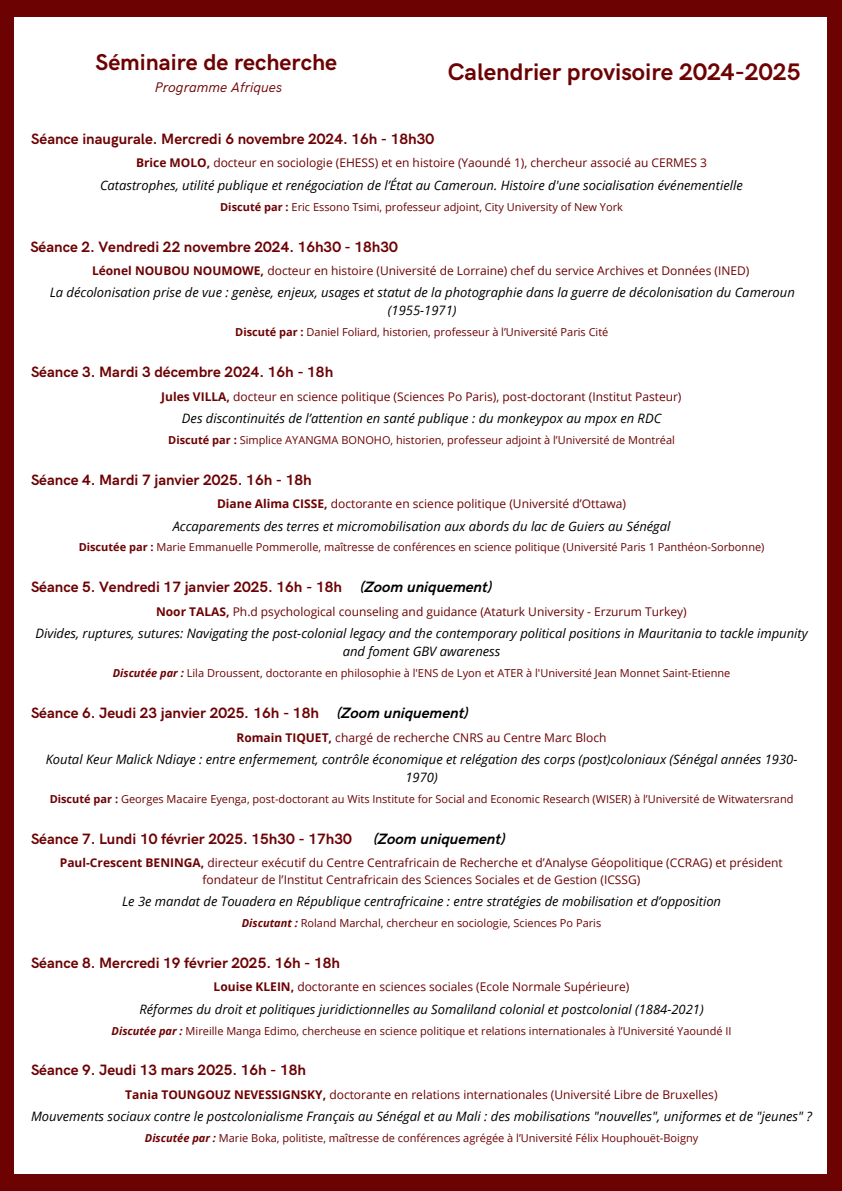
<style>
.page{position:relative;width:842px;height:1191px;background:#fff}
.page>*{position:absolute;margin:0;border:0;box-sizing:border-box;transform-origin:0 0}
.t1{font:700 24px "HK Grotesk";color:#6d0203}
.t2{font:700 23px "HK Grotesk";color:#6d0203}
.t3{font:700 15px "HK Grotesk";color:#6d0204}
.t4{font:italic 700 15px "HK Grotesk";color:#000}
.t5{font:italic 14px "HK Grotesk";color:#6d0203}
.t6{font:italic 13px/18px "Open Sans";color:#000;text-align:center}
.t7{font:12px/16.5px "Open Sans";color:#6d0203;text-align:center}
.t8{font:11px "Open Sans";color:#6d0203}
.s1{font-weight:700}
.s2{font-style:italic;color:#000}
.s3{font-weight:700;font-style:italic}
.s4{font-style:italic}
</style>
<div class="page">
<div style="left:0;top:0;width:842px;height:1190px;background:#6d0203"></div>
<div style="left:15px;top:18px;width:812px;height:1155px;background:#fff"></div>
<h4 class="t2" style="left:96px;top:49px;width:243px">Séminaire de recherche</h4>
<p class="t5" style="left:155px;top:80px;width:129px">Programme Afriques</p>
<h2 class="t1" style="left:448px;top:59px;width:354px">Calendrier provisoire 2024-2025</h2>
<h4 class="t3" style="left:31px;top:130px;width:404px">Séance inaugurale. Mercredi 6 novembre 2024. 16h - 18h30</h4>
<h4 class="t7" style="left:136px;top:154px;width:573px"><span class="s1">Brice MOLO,</span> docteur en sociologie (EHESS) et en histoire (Yaoundé 1), chercheur associé au CERMES 3</h4>
<p class="t6" style="left:100px;top:176px;width:644px">Catastrophes, utilité publique et renégociation de l’État au Cameroun. Histoire d'une socialisation événementielle</p>
<h2 class="t8" style="left:220px;top:199px;width:404px"><span class="s1">Discuté par :</span> Eric Essono Tsimi, professeur adjoint, City University of New York</h2>
<h4 class="t3" style="left:30px;top:238px;width:369px">Séance 2. Vendredi 22 novembre 2024. 16h30 - 18h30</h4>
<p class="t7" style="left:92px;top:262px;width:659px"><span class="s1">Léonel NOUBOU NOUMOWE,</span> docteur en histoire (Université de Lorraine) chef du service Archives et Données (INED)</p>
<h2 class="t6" style="left:50px;top:283px;width:747px">La décolonisation prise de vue : genèse, enjeux, usages et statut de la photographie dans la guerre de décolonisation du Cameroun (1955-1971)</h2>
<h4 class="t8" style="left:235px;top:324px;width:375px"><span class="s1">Discuté par :</span> Daniel Foliard, historien, professeur à l’Université Paris Cité</h4>
<h4 class="t3" style="left:31px;top:363px;width:304px">Séance 3. Mardi 3 décembre 2024. 16h - 18h</h4>
<p class="t7" style="left:161px;top:388px;width:522px"><span class="s1">Jules VILLA,</span> docteur en science politique (Sciences Po Paris), post-doctorant (Institut Pasteur)</p>
<h2 class="t6" style="left:182px;top:409px;width:481px">Des discontinuités de l’attention en santé publique : du monkeypox au mpox en RDC</h2>
<h4 class="t8" style="left:168px;top:432px;width:508px"><span class="s1">Discuté par :</span> Simplice AYANGMA BONOHO, historien, professeur adjoint à l’Université de Montréal</h4>
<h4 class="t3" style="left:31px;top:471px;width:282px">Séance 4. Mardi 7 janvier 2025. 16h - 18h</h4>
<p class="t7" style="left:217px;top:495px;width:410px"><span class="s1">Diane Alima CISSE,</span> doctorante en science politique (Université d’Ottawa)</p>
<h2 class="t6" style="left:173px;top:516px;width:499px">Accaparements des terres et micromobilisation aux abords du lac de Guiers au Sénégal</h2>
<h4 class="t8" style="left:79px;top:539px;width:687px"><span class="s1">Discutée par :</span> Marie Emmanuelle Pommerolle, maîtresse de conférences en science politique (Université Paris 1 Panthéon-Sorbonne)</h4>
<h4 class="t3" style="left:31px;top:579px;width:462px">Séance 5. Vendredi 17 janvier 2025. 16h - 18h <span class="s2">(Zoom uniquement)</span></h4>
<p class="t7" style="left:156px;top:603px;width:532px"><span class="s1">Noor TALAS,</span> Ph.d psychological counseling and guidance (Ataturk University - Erzurum Turkey)</p>
<h2 class="t6" style="left:35px;top:624px;width:774px">Divides, ruptures, sutures: Navigating the post-colonial legacy and the contemporary political positions in Mauritania to tackle impunity and foment GBV awareness</h2>
<h4 class="t8" style="left:113px;top:665px;width:619px"><span class="s3">Discutée par :</span> Lila Droussent, doctorante en philosophie à l'ENS de Lyon et ATER à l'Université Jean Monnet Saint-Etienne</h4>
<h4 class="t3" style="left:31px;top:704px;width:439px">Séance 6. Jeudi 23 janvier 2025<span class="s4">.</span> 16h - 18h <span class="s2">(Zoom uniquement)</span></h4>
<p class="t7" style="left:236px;top:728px;width:372px"><span class="s1">Romain TIQUET,</span> chargé de recherche CNRS au Centre Marc Bloch</p>
<h2 class="t6" style="left:46px;top:749px;width:753px">Koutal Keur Malick Ndiaye : entre enfermement, contrôle économique et relégation des corps (post)coloniaux (Sénégal années 1930-<br>1970)</h2>
<h4 class="t8" style="left:50px;top:791px;width:745px"><span class="s1">Discuté par :</span> Georges Macaire Eyenga, post-doctorant au Wits Institute for Social and Economic Research (WISER) à l’Université de Witwatersrand</h4>
<h3 class="t3" style="left:31px;top:830px;width:322px">Séance 7. Lundi 10 février 2025. 15h30 - 17h30</h3>
<h3 class="t4" style="left:374px;top:830px;width:133px">(Zoom uniquement)</h3>
<h2 class="t7" style="left:60px;top:854px;width:724px"><span class="s1">Paul-Crescent BENINGA,</span> directeur exécutif du Centre Centrafricain de Recherche et d’Analyse Géopolitique (CCRAG) et président fondateur de l’Institut Centrafricain des Sciences Sociales et de Gestion (ICSSG)</h2>
<h4 class="t6" style="left:122px;top:891px;width:601px">Le 3e mandat de Touadera en République centrafricaine : entre stratégies de mobilisation et d’opposition</h4>
<h1 class="t8" style="left:242px;top:915px;width:361px"><span class="s3">Discutant :</span> Roland Marchal, chercheur en sociologie, Sciences Po Paris</h1>
<h4 class="t3" style="left:31px;top:954px;width:311px">Séance 8. Mercredi 19 février 2025. 16h - 18h</h4>
<p class="t7" style="left:214px;top:978px;width:417px"><span class="s1">Louise KLEIN,</span> doctorante en sciences sociales (Ecole Normale Supérieure)</p>
<h1 class="t6" style="left:139px;top:999px;width:566px">Réformes du droit et politiques juridictionnelles au Somaliland colonial et postcolonial (1884-2021)</h1>
<h4 class="t8" style="left:112px;top:1022px;width:621px"><span class="s3">Discutée par :</span> Mireille Manga Edimo, chercheuse en science politique et relations internationales à l’Université Yaoundé II</h4>
<p class="t3" style="left:31px;top:1061px;width:277px">Séance 9. Jeudi 13 mars 2025. 16h - 18h</p>
<h2 class="t7" style="left:125px;top:1085px;width:594px"><span class="s1">Tania TOUNGOUZ NEVESSIGNSKY,</span> doctorante en relations internationales (Université Libre de Bruxelles)</h2>
<h4 class="t6" style="left:31px;top:1107px;width:782px">Mouvements sociaux contre le postcolonialisme Français au Sénégal et au Mali : des mobilisations "nouvelles", uniformes et de "jeunes" ?</h4>
<h4 class="t8" style="left:145px;top:1130px;width:555px"><span class="s3">Discutée par :</span> Marie Boka, politiste, maîtresse de conférences agrégée à l’Université Félix Houphouët-Boigny</h4>
</div>
